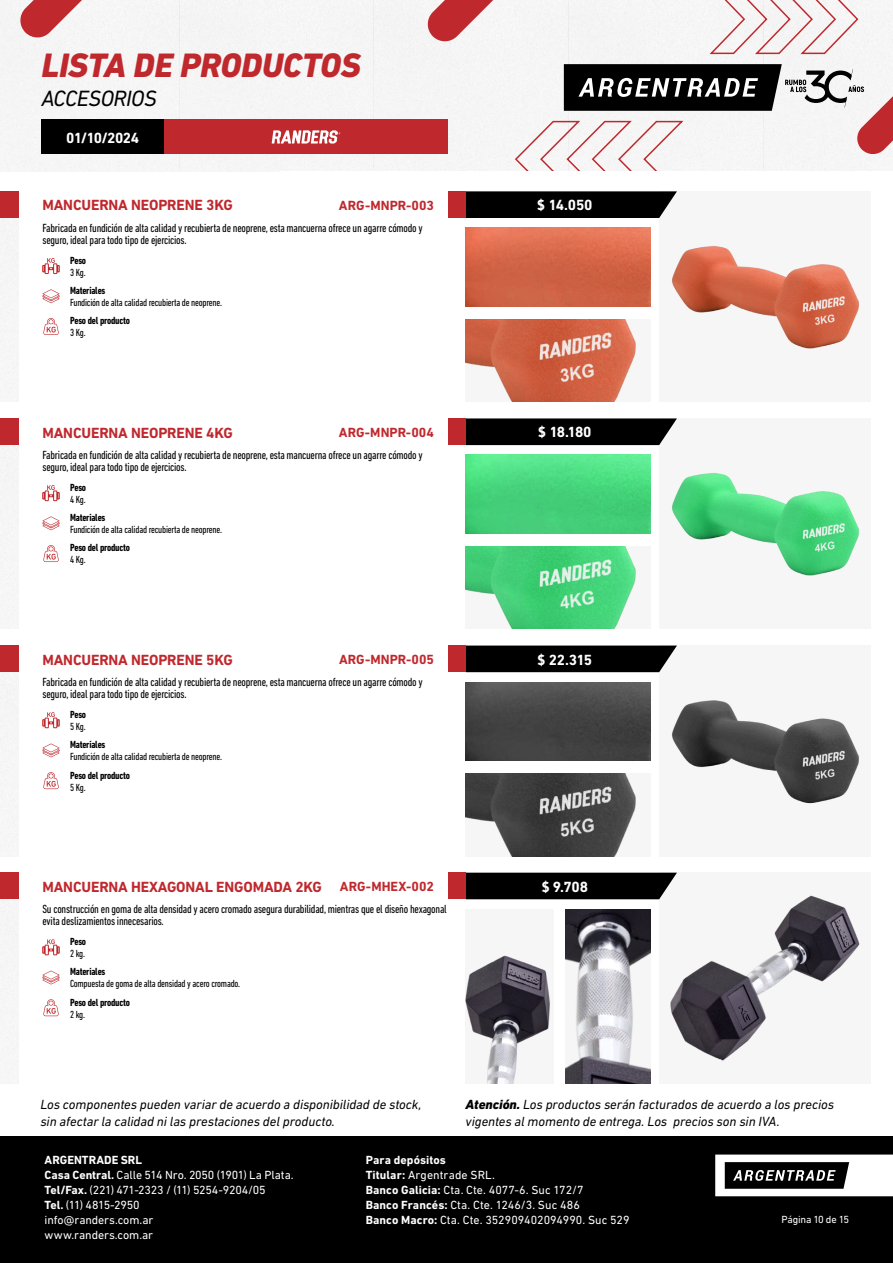
<style>
.page{position:relative;width:893px;height:1263px;background:#fff}
.page>*{position:absolute;margin:0;border:0;box-sizing:border-box;transform-origin:0 0}
.t1{font:italic 800 34.5px "DIN Next LT Pro";letter-spacing:-.01em;color:#bf292e}
.t2{font:italic 22.5px "DIN Next LT Pro";letter-spacing:-.025em;color:#000}
.t3{font:700 15px "DIN Next LT Pro";letter-spacing:-.01em;color:#bf292e}
.t4{font:700 15px "DIN Next LT Pro";letter-spacing:-.035em;color:#fff}
.t5{font:italic 13.5px/16.2px "DIN Next LT Pro";letter-spacing:-.005em;color:#000}
.t6{font:700 13.5px "DIN Next LT Pro";letter-spacing:.005em;color:#bf292e}
.t7{font:condensed 12px/12px "DIN Next LT Pro";letter-spacing:-.02em;color:#000}
.t8{font:12px/15px "DIN Next LT Pro";letter-spacing:-.005em;color:#fff}
.t9{font:condensed 10.5px "DIN Next LT Pro";letter-spacing:-.02em;color:#000}
.t10{font:700 condensed 10.5px "DIN Next LT Pro";letter-spacing:-.02em;color:#000}
.t11{font:10.5px "DIN Next LT Pro";letter-spacing:-.02em;color:#fff}
.s1{font-size:13.5px}
.s2{font-weight:800}
.s3{font-weight:700}
</style>
<div class="page">
<div style="left:0;top:0;width:426px;height:171px;background:#f5f5f5"></div>
<svg style="left:19px;top:0;width:137px;height:39px"></svg>
<div style="left:0;top:1136px;width:893px;height:127px;background:#000"></div>
<svg style="left:715px;top:1154px;width:178px;height:42px"></svg>
<div style="left:41px;top:120px;width:123px;height:34px;background:#000"></div>
<div style="left:164px;top:120px;width:284px;height:34px;background:#bf292e"></div>
<svg style="left:272px;top:130px;width:68px;height:14px"></svg>
<img style="left:671px;top:245px;width:189px;height:104px">
<img style="left:466px;top:228px;width:184px;height:79px">
<img style="left:466px;top:319px;width:170px;height:83px">
<svg style="left:426px;top:0;width:467px;height:218px"></svg>
<svg style="left:43px;top:258px;width:16px;height:16px"></svg>
<svg style="left:43px;top:289px;width:17px;height:14px"></svg>
<svg style="left:43px;top:318px;width:16px;height:17px"></svg>
<div style="left:449px;top:191px;width:17px;height:27px;background:#bf292e"></div>
<div style="left:0;top:191px;width:19px;height:27px;background:#bf292e"></div>
<img style="left:671px;top:472px;width:189px;height:104px">
<img style="left:466px;top:455px;width:184px;height:79px">
<img style="left:466px;top:546px;width:170px;height:83px">
<svg style="left:466px;top:418px;width:211px;height:27px;background:#0e0e0e"></svg>
<svg style="left:43px;top:485px;width:16px;height:16px"></svg>
<svg style="left:43px;top:516px;width:17px;height:14px"></svg>
<svg style="left:43px;top:545px;width:16px;height:17px"></svg>
<div style="left:449px;top:418px;width:17px;height:27px;background:#bf292e"></div>
<div style="left:0;top:418px;width:19px;height:27px;background:#bf292e"></div>
<img style="left:671px;top:700px;width:189px;height:104px">
<img style="left:466px;top:682px;width:184px;height:79px">
<img style="left:466px;top:773px;width:170px;height:83px">
<svg style="left:466px;top:645px;width:211px;height:27px;background:#0f0f0f"></svg>
<svg style="left:43px;top:712px;width:16px;height:16px"></svg>
<svg style="left:43px;top:743px;width:17px;height:14px"></svg>
<svg style="left:43px;top:772px;width:16px;height:17px"></svg>
<div style="left:449px;top:645px;width:17px;height:27px;background:#bf292e"></div>
<div style="left:0;top:645px;width:19px;height:27px;background:#bf292e"></div>
<img style="left:670px;top:895px;width:190px;height:166px">
<img style="left:466px;top:955px;width:85px;height:128px">
<img style="left:565px;top:909px;width:85px;height:174px">
<div style="left:466px;top:873px;width:211px;height:26px;background:#000"></div>
<svg style="left:43px;top:939px;width:16px;height:16px"></svg>
<svg style="left:43px;top:970px;width:17px;height:14px"></svg>
<svg style="left:43px;top:999px;width:16px;height:17px"></svg>
<div style="left:449px;top:873px;width:17px;height:26px;background:#bf292e"></div>
<div style="left:0;top:873px;width:19px;height:26px;background:#bf292e"></div>
<h1 class="t1" style="left:41px;top:45px;width:321px">LISTA DE PRODUCTOS</h1>
<h2 class="t2" style="left:41px;top:85px;width:117px">ACCESORIOS</h2>
<p class="t4" style="left:66px;top:129px;width:74px">01/10/2024</p>
<p class="t3" style="left:43px;top:197px;width:192px">MANCUERNA NEOPRENE 3KG</p>
<p class="t6" style="left:339px;top:197px;width:96px">ARG-MNPR-003</p>
<p class="t4" style="left:537px;top:196px;width:57px">$ 14.050</p>
<p class="t7" style="left:43px;top:221px;width:382px">Fabricada en fundición de alta calidad y recubierta de neoprene, esta mancuerna ofrece un agarre cómodo y seguro, ideal para todo tipo de ejercicios.</p>
<p class="t10" style="left:70px;top:254px;width:18px">Peso</p>
<p class="t9" style="left:70px;top:267px;width:17px">3 Kg.</p>
<p class="t10" style="left:70px;top:285px;width:37px">Materiales</p>
<p class="t9" style="left:70px;top:297px;width:154px">Fundición de alta calidad recubierta de neoprene.</p>
<p class="t10" style="left:70px;top:315px;width:61px">Peso del producto</p>
<p class="t9" style="left:70px;top:327px;width:17px">3 Kg.</p>
<p class="t3" style="left:43px;top:424px;width:192px">MANCUERNA NEOPRENE 4KG</p>
<p class="t6" style="left:339px;top:424px;width:97px">ARG-MNPR-004</p>
<p class="t4" style="left:538px;top:423px;width:55px">$ 18.180</p>
<p class="t7" style="left:43px;top:448px;width:382px">Fabricada en fundición de alta calidad y recubierta de neoprene, esta mancuerna ofrece un agarre cómodo y seguro, ideal para todo tipo de ejercicios.</p>
<p class="t10" style="left:70px;top:482px;width:18px">Peso</p>
<p class="t9" style="left:70px;top:494px;width:17px">4 Kg.</p>
<p class="t10" style="left:70px;top:512px;width:37px">Materiales</p>
<p class="t9" style="left:70px;top:524px;width:154px">Fundición de alta calidad recubierta de neoprene.</p>
<p class="t10" style="left:70px;top:542px;width:61px">Peso del producto</p>
<p class="t9" style="left:70px;top:554px;width:17px">4 Kg.</p>
<p class="t3" style="left:43px;top:651px;width:192px">MANCUERNA NEOPRENE 5KG</p>
<p class="t6" style="left:339px;top:651px;width:96px">ARG-MNPR-005</p>
<p class="t4" style="left:537px;top:651px;width:56px">$ 22.315</p>
<p class="t7" style="left:43px;top:676px;width:382px">Fabricada en fundición de alta calidad y recubierta de neoprene, esta mancuerna ofrece un agarre cómodo y seguro, ideal para todo tipo de ejercicios.</p>
<p class="t10" style="left:70px;top:709px;width:18px">Peso</p>
<p class="t9" style="left:70px;top:721px;width:17px">5 Kg.</p>
<p class="t10" style="left:70px;top:739px;width:37px">Materiales</p>
<p class="t9" style="left:70px;top:751px;width:154px">Fundición de alta calidad recubierta de neoprene.</p>
<p class="t10" style="left:70px;top:769px;width:61px">Peso del producto</p>
<p class="t9" style="left:70px;top:781px;width:17px">5 Kg.</p>
<p class="t3" style="left:43px;top:878px;width:393px">MANCUERNA HEXAGONAL ENGOMADA 2KG <span class="s1">ARG-MHEX-002</span></p>
<p class="t4" style="left:541px;top:878px;width:48px">$ 9.708</p>
<p class="t7" style="left:43px;top:903px;width:406px">Su construcción en goma de alta densidad y acero cromado asegura durabilidad, mientras que el diseño hexagonal evita deslizamientos innecesarios.</p>
<p class="t10" style="left:70px;top:936px;width:18px">Peso</p>
<p class="t9" style="left:70px;top:948px;width:17px">2 kg.</p>
<p class="t10" style="left:70px;top:966px;width:37px">Materiales</p>
<p class="t9" style="left:70px;top:978px;width:172px">Compuesta de goma de alta densidad y acero cromado.</p>
<p class="t10" style="left:70px;top:996px;width:61px">Peso del producto</p>
<p class="t9" style="left:70px;top:1008px;width:17px">2 kg.</p>
<p class="t5" style="left:466px;top:1096px;width:370px"><span class="s2">Atención.</span> Los productos serán facturados de acuerdo a los precios vigentes al momento de entrega. Los precios son sin IVA.</p>
<p class="t5" style="left:40px;top:1096px;width:383px">Los componentes pueden variar de acuerdo a disponibilidad de stock, sin afectar la calidad ni las prestaciones del producto.</p>
<p class="t8" style="left:45px;top:1152px;width:251px"><span class="s3">ARGENTRADE SRL<br>Casa Central.</span> Calle 514 Nro. 2050 (1901) La Plata.<br><span class="s3">Tel/Fax.</span> (221) 471-2323 / (11) 5254-9204/05<br><span class="s3">Tel.</span> (11) 4815-2950<br>info@randers.com.ar<br>www.randers.com.ar</p>
<p class="t8" style="left:366px;top:1152px;width:265px"><span class="s3">Para depósitos<br>Titular:</span> Argentrade SRL.<br><span class="s3">Banco Galicia:</span> Cta. Cte. 4077-6. Suc 172/7<br><span class="s3">Banco Francés:</span> Cta. Cte. 1246/3. Suc 486<br><span class="s3">Banco Macro:</span> Cta. Cte. 352909402094990. Suc 529</p>
<p class="t11" style="left:781px;top:1213px;width:69px">Página 10 de 15</p>
</div>
